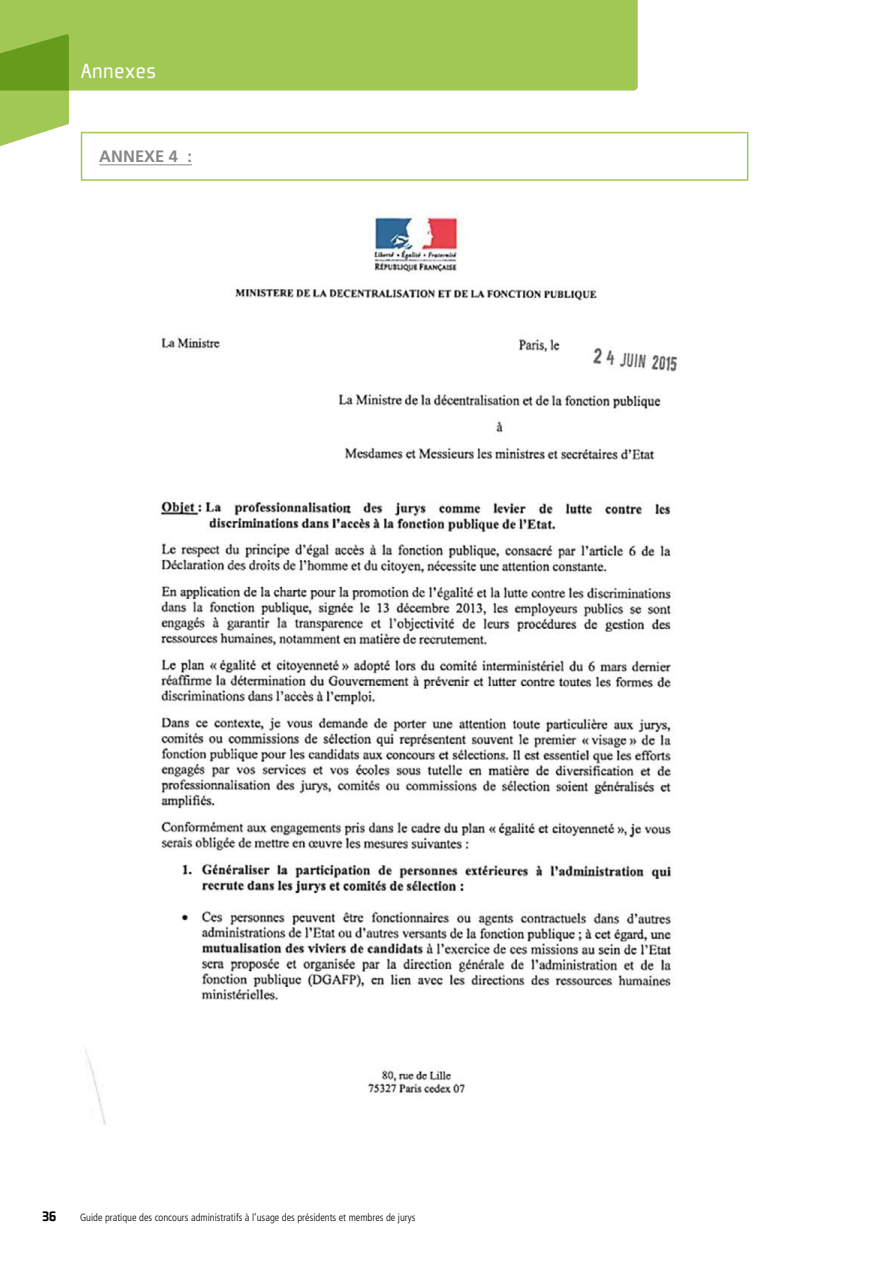
<style>
.page{position:relative;width:893px;height:1263px;background:#fff}
.page>*{position:absolute;margin:0;border:0;box-sizing:border-box;transform-origin:0 0}
.Axe{font:22.5px "Plexes";color:#fff}
.texte_courant{font:700 16.5px "Frutiger";color:#878787}
.t1{font:900 15px "Plexes";color:#000}
.t2{font:300 condensed 10.5px "Frutiger";color:#000}
</style>
<div class="page">
<div style="left:0;top:0;width:638px;height:91px;background:#a1c854"></div>
<svg style="left:0;top:34px;width:69px;height:113px;background:#91bb4e"></svg>
<img style="left:85px;top:214px;width:595px;height:911px">
<hr style="left:99px;top:165px;width:93px;height:1px;background:#878787">
<div style="left:81px;top:132px;width:667px;height:49px;border:2px solid #a1c854"></div>
<p class="Axe" style="left:81px;top:59px;width:77px">Annexes</p>
<p class="texte_courant" style="left:99px;top:146px;width:94px">ANNEXE 4 :</p>
<h3 class="t1" style="left:43px;top:1209px;width:15px">36</h3>
<p class="t2" style="left:80px;top:1212px;width:337px">Guide pratique des concours administratifs à l’usage des présidents et membres de jurys</p>
</div>
